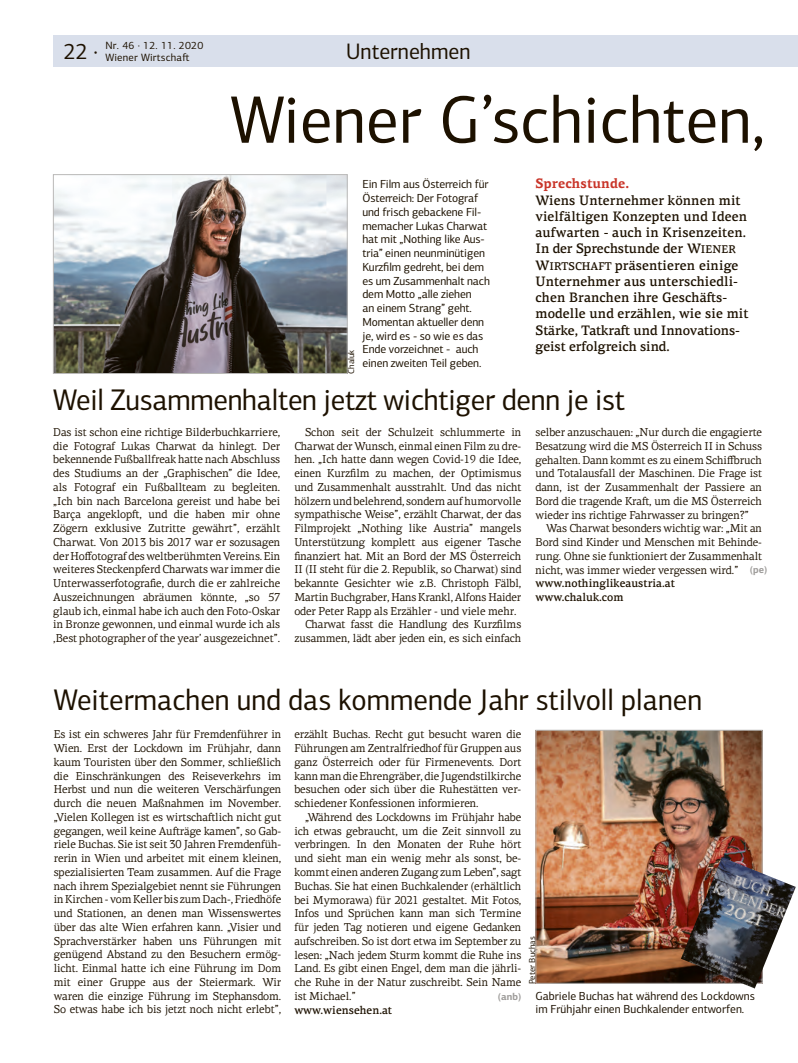
<style>
.page{position:relative;width:798px;height:1063px;background:#fff}
.page>*{position:absolute;margin:0;border:0;box-sizing:border-box;transform-origin:0 0}
.Titel_54_Centro_Sans{font:67.5px "PF Centro Sans Pro";color:#1d1100;scale:.96 1}
.Titel_24_Centro_Sans{font:30px "PF Centro Sans Pro";letter-spacing:-.01em;color:#1d1100;scale:.96 1}
.Seitenzahl_Ressort{font:22.5px "PF Centro Sans Pro";color:#1d1100;scale:.96 1}
.Vorspann_11_Centro_S{font:500 13.75px/16.2px "PF Centro Serif Pro";letter-spacing:.005em;color:#1d1100;scale:.96 1}
.Bildtext_9_4_Centro{font:11.75px/13.8px "PF Centro Sans Pro";letter-spacing:-.01em;color:#1d1100}
.Grundschrift_Centro{font:11.5px/13.8px "PF Centro Serif Pro";letter-spacing:-.01em;color:#1d1100;text-align:justify;scale:.96 1}
.Grundschrift_Centro-2{font:500 11.5px "PF Centro Serif Pro";color:#1d1100;scale:.96 1}
.Datum_Name{font:10.62px "PF Centro Sans Pro";letter-spacing:.02em;color:#1d1100}
.Grundschrift_Centro-3{font:700 10px "PF Centro Sans Pro";color:#9e9c9a}
.Fotocredit_7_Centro{font:8.75px "PF Centro Sans Pro";color:#1d1100}
.s1{font-weight:700;color:#c93529}
.s2{font-size:11.25px}
</style>
<div class="page">
<hr style="left:797px;top:36px;width:1px;height:31px;background:#d9dfeb">
<div style="left:53px;top:36px;width:744px;height:31px;background:#d9dfeb"></div>
<img style="left:55px;top:176px;width:290px;height:196px">
<div style="left:53px;top:174px;width:294px;height:200px;border:1px solid #bab9b8"></div>
<img style="left:537px;top:732px;width:223px;height:250px">
<div style="left:535px;top:730px;width:227px;height:254px;border:1px solid #bab9b8"></div>
<img style="left:680px;top:857px;width:115px;height:132px">
<p class="Seitenzahl_Ressort" style="left:64px;top:37px;width:37px">22 ·</p>
<p class="Datum_Name" style="left:105px;top:39px;width:99px">Nr. 46 · 12. 11. 2020</p>
<p class="Datum_Name" style="left:105px;top:51px;width:86px">Wiener Wirtschaft</p>
<p class="Seitenzahl_Ressort" style="left:346px;top:37px;width:131px">Unternehmen</p>
<p class="Titel_54_Centro_Sans" style="left:230px;top:79px;width:558px">Wiener G’schichten,</p>
<p class="Vorspann_11_Centro_S" style="left:535px;top:176px;width:223px"><span class="s1">Sprechstunde.<br></span>Wiens Unternehmer können mit vielfältigen Konzepten und Ideen aufwarten - auch in Krisenzeiten.<br>In der Sprechstunde der W<span class="s2">IENER<br></span>W<span class="s2">IRTSCHAFT</span> präsentieren einige<br>Unternehmer aus unterschiedli&shy;chen Branchen ihre Geschäfts&shy;modelle und erzählen, wie sie mit<br>Stärke, Tatkraft und Innovations&shy;geist erfolgreich sind.</p>
<p class="Titel_24_Centro_Sans" style="left:53px;top:382px;width:596px">Weil Zusammenhalten jetzt wichtiger denn je ist</p>
<p class="Grundschrift_Centro" style="left:53px;top:425px;width:238px">Das ist schon eine richtige Bilderbuchkarriere, die Fotograf Lukas Charwat da hinlegt. Der bekennende Fußballfreak hatte nach Abschluss des Studiums an der „Graphischen” die Idee, als Fotograf ein Fußballteam zu begleiten. „Ich bin nach Barcelona gereist und habe bei Barça angeklopft, und die haben mir ohne Zögern exklusive Zutritte gewährt”, erzählt Charwat. Von 2013 bis 2017 war er sozusagen der Hoffotograf des weltberühmten Vereins. Ein weiteres Steckenpferd Charwats war immer die Unterwasserfotografie, durch die er zahlreiche Auszeichnungen abräumen könnte, „so 57 glaub ich, einmal habe ich auch den Foto-Oskar in Bronze gewonnen, und einmal wurde ich als ,Best photographer of the year’ ausgezeichnet”.</p>
<p class="Grundschrift_Centro" style="left:294px;top:425px;width:238px;text-indent:11px">Schon seit der Schulzeit schlummerte in Charwat der Wunsch, einmal einen Film zu dre&shy;hen. „Ich hatte dann wegen Covid-19 die Idee, einen Kurzfilm zu machen, der Optimismus und Zusammenhalt ausstrahlt. Und das nicht hölzern und belehrend, sondern auf humorvolle sympathische Weise”, erzählt Charwat, der das Filmprojekt „Nothing like Austria” mangels Unterstützung komplett aus eigener Tasche finanziert hat. Mit an Bord der MS Österreich II (II steht für die 2. Republik, so Charwat) sind bekannte Gesichter wie z.B. Christoph Fälbl, Martin Buchgraber, Hans Krankl, Alfons Haider oder Peter Rapp als Erzähler - und viele mehr.</p>
<p class="Bildtext_9_4_Centro" style="left:362px;top:178px;width:129px">Ein Film aus Österreich für<br>Österreich: Der Fotograf und frisch gebackene Fil&shy;memacher Lukas Charwat hat mit „Nothing like Aus&shy;tria” einen neunminütigen<br>Kurzfilm gedreht, bei dem es um Zusammenhalt nach dem Motto „alle ziehen<br>an einem Strang” geht.<br>Momentan aktueller denn je, wird es - so wie es das<br>Ende vorzeichnet - auch einen zweiten Teil geben.</p>
<p class="Fotocredit_7_Centro" style="left:346px;top:374px;width:26px;rotate:-90deg">Chaluk</p>
<p class="Grundschrift_Centro" style="left:535px;top:425px;width:237px">selber anzuschauen: „Nur durch die engagierte Besatzung wird die MS Österreich II in Schuss gehalten. Dann kommt es zu einem Schiffbruch und Totalausfall der Maschinen. Die Frage ist dann, ist der Zusammenhalt der Passiere an Bord die tragende Kraft, um die MS Österreich wieder ins richtige Fahrwasser zu bringen?”</p>
<p class="Grundschrift_Centro" style="left:535px;top:522px;width:237px;text-indent:11px">Was Charwat besonders wichtig war: „Mit an Bord sind Kinder und Menschen mit Behinde&shy;rung. Ohne sie funktioniert der Zusammenhalt nicht, was immer wieder vergessen wird.”</p>
<p class="Grundschrift_Centro-2" style="left:535px;top:576px;width:146px">www.nothinglikeaustria.at</p>
<p class="Grundschrift_Centro-2" style="left:535px;top:590px;width:93px">www.chaluk.com</p>
<p class="Grundschrift_Centro-3" style="left:749px;top:564px;width:19px">(pe)</p>
<p class="Grundschrift_Centro" style="left:294px;top:618px;width:238px;text-align:right">Charwat fasst die Handlung des Kurzfilms zusammen, lädt aber jeden ein, es sich einfach</p>
<p class="Titel_24_Centro_Sans" style="left:54px;top:682px;width:676px">Weitermachen und das kommende Jahr stilvoll planen</p>
<p class="Grundschrift_Centro" style="left:54px;top:728px;width:238px">Es ist ein schweres Jahr für Fremdenführer in Wien. Erst der Lockdown im Frühjahr, dann kaum Touristen über den Sommer, schließlich die Einschränkungen des Reiseverkehrs im Herbst und nun die weiteren Verschärfungen durch die neuen Maßnahmen im November. „Vielen Kollegen ist es wirtschaftlich nicht gut gegangen, weil keine Aufträge kamen”, so Gab&shy;riele Buchas. Sie ist seit 30 Jahren Fremdenfüh&shy;rerin in Wien und arbeitet mit einem kleinen, spezialisierten Team zusammen. Auf die Frage nach ihrem Spezialgebiet nennt sie Führungen in Kirchen - vom Keller bis zum Dach-, Friedhöfe und Stationen, an denen man Wissenswertes über das alte Wien erfahren kann. „Visier und Sprachverstärker haben uns Führungen mit genügend Abstand zu den Besuchern ermög&shy;licht. Einmal hatte ich eine Führung im Dom mit einer Gruppe aus der Steiermark. Wir waren die einzige Führung im Stephansdom.<br>So etwas habe ich bis jetzt noch nicht erlebt”,</p>
<p class="Grundschrift_Centro" style="left:294px;top:728px;width:238px">erzählt Buchas. Recht gut besucht waren die Führungen am Zentralfriedhof für Gruppen aus ganz Österreich oder für Firmenevents. Dort kann man die Ehrengräber, die Jugendstilkirche besuchen oder sich über die Ruhestätten ver&shy;schiedener Konfessionen informieren.</p>
<p class="Grundschrift_Centro" style="left:294px;top:810px;width:238px;text-indent:11px">„Während des Lockdowns im Frühjahr habe ich etwas gebraucht, um die Zeit sinnvoll zu verbringen. In den Monaten der Ruhe hört und sieht man ein wenig mehr als sonst, be&shy;kommt einen anderen Zugang zum Leben”, sagt Buchas. Sie hat einen Buchkalender (erhältlich bei Mymorawa) für 2021 gestaltet. Mit Fotos, Infos und Sprüchen kann man sich Termine für jeden Tag notieren und eigene Gedanken aufschreiben. So ist dort etwa im September zu lesen: „Nach jedem Sturm kommt die Ruhe ins Land. Es gibt einen Engel, dem man die jährli&shy;che Ruhe in der Natur zuschreibt. Sein Name ist Michael.”</p>
<p class="Grundschrift_Centro-2" style="left:294px;top:1003px;width:103px">www.wiensehen.at</p>
<p class="Fotocredit_7_Centro" style="left:526px;top:984px;width:49px;rotate:-90deg">Peter Buchas</p>
<p class="Bildtext_9_4_Centro" style="left:535px;top:989px;width:221px">Gabriele Buchas hat während des Lockdowns im Frühjahr einen Buchkalender entworfen.</p>
<p class="Grundschrift_Centro-3" style="left:497px;top:990px;width:25px">(anb)</p>
</div>
